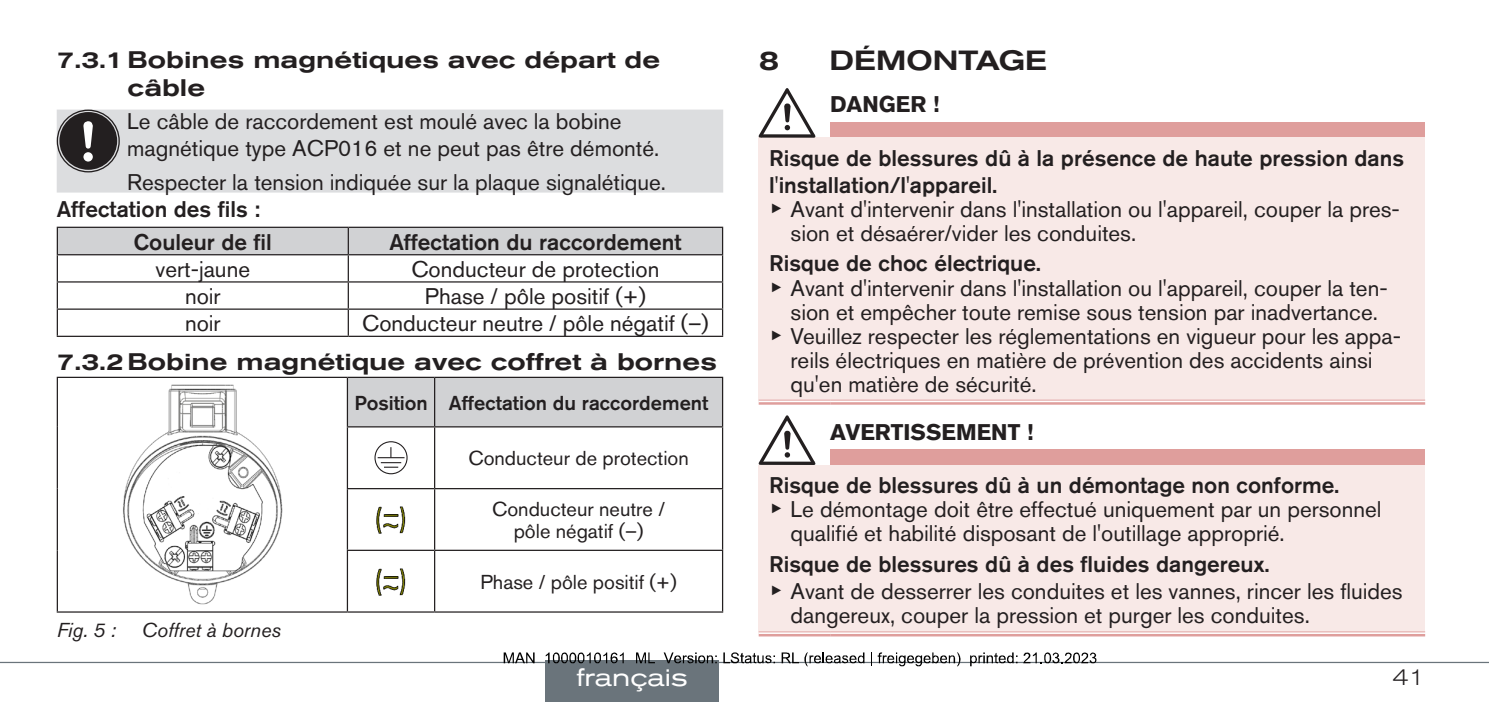
<style>
.page{position:relative;width:1489px;height:702px;background:#fff}
.page>*{position:absolute;margin:0;border:0;box-sizing:border-box;transform-origin:0 0}
.t1{font:500 expanded 27.5px "Akzidenz Grotesk BQ";color:#231f20}
.t2{font:expanded 25px "Akzidenz Grotesk BQ";color:#fff}
.t3{font:500 expanded 23.75px/28.5px "Akzidenz Grotesk BQ";color:#231f20}
.HI-Text{font:22.5px/24px "Akzidenz Grotesk BQ";color:#231f20}
.SI-Art{font:500 22.5px/27px "Akzidenz Grotesk BQ";color:#231f20}
.FT_zentriert{font:22.5px "Akzidenz Grotesk BQ";color:#231f20}
.FT_zentriert-2{font:500 22.5px "Akzidenz Grotesk BQ";color:#231f20}
.SI-Wort{font:700 22.5px "Akzidenz Grotesk BQ";color:#231f20}
.Fließtext{font:500 22.5px "Akzidenz Grotesk BQ";color:#231f20}
.t4{font:300 expanded 22.5px "Akzidenz Grotesk BQ";color:#231f20}
.Beschriftung{font:20px/22.5px "Akzidenz Grotesk BQ";color:#231f20;text-align:center}
.Beschriftung-2{font:500 20px "Akzidenz Grotesk BQ";color:#231f20}
.t5{font:italic 20px "Akzidenz Grotesk BQ";color:#231f20}
.s1{font-family:"Arial Unicode MS"}
</style>
<div class="page">
<div style="left:57px;top:110px;width:666px;height:82px;background:#dcdddf"></div>
<div style="left:57px;top:110px;width:63px;height:62px;border:1px solid #231f20;border-radius:50%"></div>
<div style="left:59px;top:112px;width:58px;height:58px;background:#231f20;border-radius:50%"></div>
<div style="left:83px;top:152px;width:10px;height:9px;background:#fff;border-radius:50%"></div>
<svg style="left:83px;top:121px;width:10px;height:27px"></svg>
<svg style="left:57px;top:227px;width:666px;height:109px"></svg>
<hr style="left:57px;top:336px;width:291px;height:1px;background:#231f20">
<hr style="left:348px;top:336px;width:375px;height:1px;background:#231f20">
<div style="left:348px;top:378px;width:374px;height:48px;background:#d1d2d4"></div>
<hr style="left:57px;top:377px;width:290px;height:1px;background:#231f20">
<hr style="left:57px;top:378px;width:1px;height:49px;background:#231f20">
<hr style="left:57px;top:427px;width:1px;height:61px;background:#231f20">
<hr style="left:57px;top:488px;width:1px;height:62px;background:#231f20">
<hr style="left:57px;top:550px;width:1px;height:61px;background:#231f20">
<hr style="left:57px;top:611px;width:290px;height:1px;background:#231f20">
<hr style="left:347px;top:377px;width:87px;height:1px;background:#231f20">
<hr style="left:347px;top:378px;width:1px;height:48px;background:#231f20">
<hr style="left:434px;top:377px;width:289px;height:1px;background:#231f20">
<hr style="left:434px;top:378px;width:1px;height:48px;background:#231f20">
<hr style="left:722px;top:378px;width:1px;height:48px;background:#231f20">
<hr style="left:347px;top:426px;width:87px;height:1px;background:#231f20">
<hr style="left:347px;top:427px;width:1px;height:61px;background:#231f20">
<hr style="left:434px;top:426px;width:289px;height:1px;background:#231f20">
<hr style="left:434px;top:427px;width:1px;height:61px;background:#231f20">
<hr style="left:722px;top:427px;width:1px;height:61px;background:#231f20">
<hr style="left:347px;top:488px;width:87px;height:1px;background:#231f20">
<hr style="left:347px;top:489px;width:1px;height:60px;background:#231f20">
<hr style="left:434px;top:488px;width:289px;height:1px;background:#231f20">
<hr style="left:434px;top:489px;width:1px;height:60px;background:#231f20">
<hr style="left:722px;top:489px;width:1px;height:60px;background:#231f20">
<hr style="left:347px;top:549px;width:87px;height:2px;background:#231f20">
<hr style="left:347px;top:551px;width:1px;height:60px;background:#231f20">
<hr style="left:434px;top:549px;width:289px;height:2px;background:#231f20">
<hr style="left:434px;top:551px;width:1px;height:60px;background:#231f20">
<hr style="left:722px;top:551px;width:1px;height:60px;background:#231f20">
<hr style="left:347px;top:611px;width:87px;height:1px;background:#231f20">
<hr style="left:434px;top:611px;width:289px;height:1px;background:#231f20">
<img style="left:123px;top:384px;width:160px;height:221px">
<div style="left:374px;top:441px;width:33px;height:33px;border:1px solid #231f20;border-radius:50%"></div>
<svg style="left:377px;top:447px;width:27px;height:20px"></svg>
<img style="left:376px;top:506px;width:30px;height:28px">
<img style="left:376px;top:568px;width:30px;height:28px">
<div style="left:830px;top:122px;width:594px;height:16px;background:#df9e9c"></div>
<div style="left:758px;top:138px;width:666px;height:264px;background:#f8e9e7"></div>
<svg style="left:759px;top:400px;width:71px;height:2px"></svg>
<svg style="left:830px;top:400px;width:594px;height:2px"></svg>
<hr style="left:758px;top:399px;width:72px;height:1px;background:#df9e9c">
<hr style="left:758px;top:402px;width:72px;height:2px;background:#df9e9c">
<hr style="left:830px;top:399px;width:594px;height:1px;background:#df9e9c">
<hr style="left:830px;top:402px;width:594px;height:2px;background:#df9e9c">
<svg style="left:758px;top:88px;width:57px;height:50px"></svg>
<div style="left:830px;top:449px;width:594px;height:16px;background:#df9e9c"></div>
<div style="left:758px;top:465px;width:666px;height:169px;background:#f8e9e7"></div>
<svg style="left:759px;top:632px;width:71px;height:2px"></svg>
<svg style="left:830px;top:632px;width:594px;height:2px"></svg>
<hr style="left:758px;top:631px;width:72px;height:1px;background:#df9e9c">
<hr style="left:758px;top:634px;width:72px;height:2px;background:#df9e9c">
<hr style="left:830px;top:631px;width:594px;height:1px;background:#df9e9c">
<hr style="left:830px;top:634px;width:594px;height:2px;background:#df9e9c">
<svg style="left:758px;top:415px;width:57px;height:50px"></svg>
<hr style="left:0;top:661px;width:1488px;height:2px;background:#6a747b">
<div style="left:545px;top:660px;width:174px;height:42px;background:#6a747b"></div>
<svg style="left:503px;top:652px;width:31px;height:11px"></svg>
<svg style="left:545px;top:652px;width:78px;height:11px"></svg>
<svg style="left:636px;top:652px;width:19px;height:11px"></svg>
<svg style="left:663px;top:652px;width:53px;height:11px"></svg>
<svg style="left:723px;top:652px;width:52px;height:11px"></svg>
<svg style="left:781px;top:652px;width:83px;height:14px"></svg>
<svg style="left:871px;top:652px;width:89px;height:14px"></svg>
<svg style="left:970px;top:652px;width:47px;height:14px"></svg>
<svg style="left:1023px;top:652px;width:73px;height:11px"></svg>
<p class="t3" style="left:128px;top:45px;width:534px;text-indent:-71px">7.3.1 Bobines magnétiques avec départ de câble</p>
<p class="HI-Text" style="left:127px;top:108px;width:533px;line-height:27px">Le câble de raccordement est moulé avec la bobine magnétique type ACP016 et ne peut pas être démonté.</p>
<p class="HI-Text" style="left:127px;top:170px;width:540px">Respecter la tension indiquée sur la plaque signalétique.</p>
<p class="Fließtext" style="left:57px;top:195px;width:205px">Affectation des fils :</p>
<p class="FT_zentriert-2" style="left:134px;top:228px;width:140px">Couleur de fil</p>
<p class="FT_zentriert-2" style="left:389px;top:228px;width:294px">Affectation du raccordement</p>
<p class="FT_zentriert" style="left:155px;top:256px;width:96px">vert-jaune</p>
<p class="FT_zentriert" style="left:411px;top:256px;width:249px">Conducteur de protection</p>
<p class="FT_zentriert" style="left:185px;top:283px;width:37px">noir</p>
<p class="FT_zentriert" style="left:425px;top:283px;width:222px">Phase / pôle positif (+)</p>
<p class="FT_zentriert" style="left:185px;top:310px;width:37px">noir</p>
<p class="FT_zentriert" style="left:362px;top:310px;width:348px">Conducteur neutre / pôle négatif (–)</p>
<p class="t3" style="left:57px;top:347px;width:661px">7.3.2 Bobine magnétique avec coffret à bornes</p>
<p class="Beschriftung-2" style="left:354px;top:390px;width:75px">Position</p>
<p class="Beschriftung-2" style="left:449px;top:390px;width:261px">Affectation du raccordement</p>
<p class="t5" style="left:57px;top:617px;width:61px">Fig. 5 :</p>
<p class="t5" style="left:142px;top:617px;width:141px">Coffret à bornes</p>
<p class="Beschriftung" style="left:468px;top:447px;width:222px">Conducteur de protection</p>
<p class="Beschriftung" style="left:492px;top:497px;width:174px">Conducteur neutre / pôle négatif (–)</p>
<p class="Beschriftung" style="left:480px;top:570px;width:198px">Phase / pôle positif (+)</p>
<p class="t2" style="left:576px;top:662px;width:113px">français</p>
<p class="t1" style="left:758px;top:45px;width:22px">8</p>
<p class="t1" style="left:829px;top:45px;width:219px">DÉMONTAGE</p>
<p class="SI-Wort" style="left:830px;top:92px;width:111px">DANGER !</p>
<p class="SI-Art" style="left:769px;top:144px;width:636px">Risque de blessures dû à la présence de haute pression dans l'installation/l'appareil.</p>
<p class="HI-Text" style="left:790px;top:197px;width:611px;text-indent:-21px"><span class="s1">▶</span> Avant d'intervenir dans l'installation ou l'appareil, couper la pres&shy;sion et désaérer/vider les conduites.</p>
<p class="SI-Art" style="left:769px;top:249px;width:273px">Risque de choc électrique.</p>
<p class="HI-Text" style="left:769px;top:275px;width:620px;text-align:center"><span class="s1">▶</span> Avant d'intervenir dans l'installation ou l'appareil, couper la ten&shy;sion et empêcher toute remise sous tension par inadvertance.</p>
<p class="HI-Text" style="left:790px;top:323px;width:612px;text-indent:-21px"><span class="s1">▶</span> Veuillez respecter les réglementations en vigueur pour les appa&shy;reils électriques en matière de prévention des accidents ainsi qu'en matière de sécurité.</p>
<p class="SI-Wort" style="left:830px;top:419px;width:205px">AVERTISSEMENT !</p>
<p class="SI-Art" style="left:769px;top:471px;width:571px">Risque de blessures dû à un démontage non conforme.</p>
<p class="HI-Text" style="left:790px;top:497px;width:592px;text-indent:-21px"><span class="s1">▶</span> Le démontage doit être effectué uniquement par un personnel qualifié et habilité disposant de l'outillage approprié.</p>
<p class="SI-Art" style="left:769px;top:550px;width:501px">Risque de blessures dû à des fluides dangereux.</p>
<p class="HI-Text" style="left:790px;top:579px;width:613px;text-indent:-21px"><span class="s1">▶</span> Avant de desserrer les conduites et les vannes, rincer les fluides dangereux, couper la pression et purger les conduites.</p>
<p class="t4" style="left:1392px;top:664px;width:34px">41</p>
</div>
